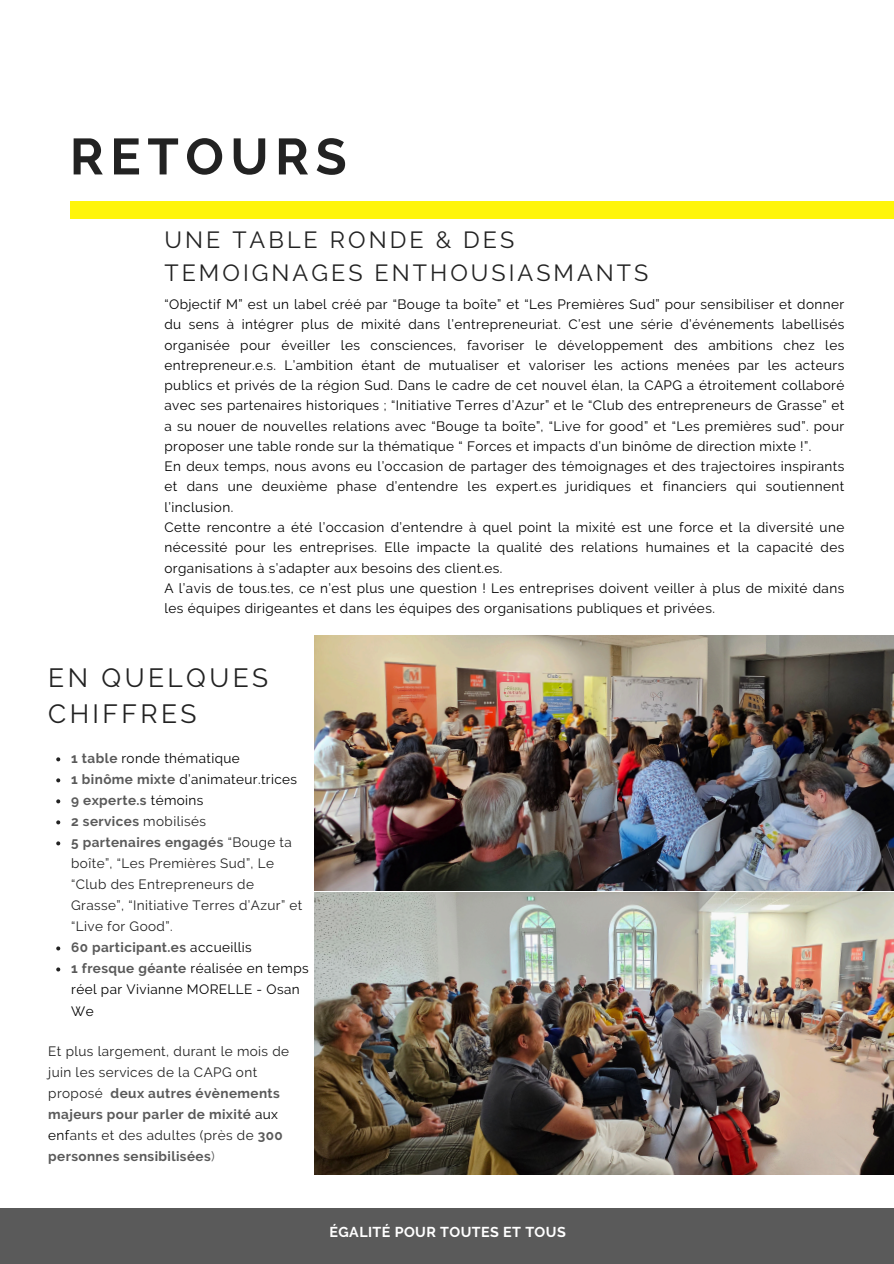
<style>
.page{position:relative;width:894px;height:1264px;background:#fff}
.page>*{position:absolute;margin:0;border:0;box-sizing:border-box;transform-origin:0 0}
.t1{font:700 50.7px "Raleway";letter-spacing:.13em;color:#222}
.t2{font:26.25px/36px "Raleway";letter-spacing:.13em;color:#222}
.t3{font:23.25px/32.7px "Raleway";letter-spacing:.13em;color:#222}
.t4{font:700 14.25px "Raleway";letter-spacing:.03em;color:#fff}
.t5{font:13.5px/20.2px "Raleway";letter-spacing:.03em;color:#000;text-align:justify}
.t6{font:700 13.5px/21px "Raleway";letter-spacing:.03em;color:#5a5a5a}
.t7{font:13.5px/21px "Raleway";letter-spacing:.03em;color:#222}
.s1{font-weight:700;color:#5a5a5a}
.s2{font-weight:400;color:#000}
.s3{font-weight:400;color:#222}
.s4{font-weight:400}
</style>
<div class="page">
<div style="left:70px;top:202px;width:823px;height:17px;background:#fff50a"></div>
<div style="left:0;top:1208px;width:893px;height:55px;background:#5a5a5a"></div>
<img style="left:315px;top:892px;width:578px;height:282px">
<img style="left:315px;top:636px;width:578px;height:254px">
<svg style="left:56px;top:757px;width:4px;height:4px"></svg>
<svg style="left:56px;top:778px;width:4px;height:4px"></svg>
<svg style="left:56px;top:799px;width:4px;height:4px"></svg>
<svg style="left:56px;top:820px;width:4px;height:4px"></svg>
<svg style="left:56px;top:841px;width:4px;height:4px"></svg>
<svg style="left:56px;top:946px;width:4px;height:4px"></svg>
<svg style="left:56px;top:967px;width:4px;height:4px"></svg>
<h3 class="t1" style="left:70px;top:127px;width:278px">RETOURS</h3>
<h4 class="t3" style="left:164px;top:224px;width:485px">UNE TABLE RONDE &amp; DES<br>TEMOIGNAGES ENTHOUSIASMANTS</h4>
<p class="t5" style="left:164px;top:294px;width:681px">“Objectif M” est un label créé par “Bouge ta boîte” et “Les Premières Sud” pour sensibiliser et donner du sens à intégrer plus de mixité dans l’entrepreneuriat. C’est une série d’événements labellisés organisée pour éveiller les consciences, favoriser le développement des ambitions chez les entrepreneur.e.s. L’ambition étant de mutualiser et valoriser les actions menées par les acteurs publics et privés de la région Sud. Dans le cadre de cet nouvel élan, la CAPG a étroitement collaboré avec ses partenaires historiques ; “Initiative Terres d’Azur” et le “Club des entrepreneurs de Grasse” et a su nouer de nouvelles relations avec “Bouge ta boîte”, “Live for good” et “Les premières sud”. pour proposer une table ronde sur la thématique “ Forces et impacts d’un binôme de direction mixte !”.</p>
<p class="t5" style="left:164px;top:456px;width:681px">En deux temps, nous avons eu l’occasion de partager des témoignages et des trajectoires inspirants et dans une deuxième phase d’entendre les expert.es juridiques et financiers qui soutiennent l’inclusion.</p>
<p class="t5" style="left:164px;top:517px;width:681px">Cette rencontre a été l’occasion d’entendre à quel point la mixité est une force et la diversité une nécessité pour les entreprises. Elle impacte la qualité des relations humaines et la capacité des organisations à s’adapter aux besoins des client.es.</p>
<p class="t5" style="left:164px;top:578px;width:681px">A l’avis de tous.tes, ce n’est plus une question ! Les entreprises doivent veiller à plus de mixité dans les équipes dirigeantes et dans les équipes des organisations publiques et privées.</p>
<p class="t2" style="left:48px;top:659px;width:221px">EN QUELQUES<br>CHIFFRES</p>
<p class="t5" style="left:71px;top:748px;width:170px"><span class="s1">1 table</span> ronde thématique</p>
<p class="t5" style="left:71px;top:769px;width:227px"><span class="s1">1 binôme mixte</span> d’animateur.trices</p>
<p class="t6" style="left:71px;top:790px;width:134px">9 experte.s <span class="s2">témoins</span></p>
<p class="t6" style="left:71px;top:811px;width:136px">2 services <span class="s3">mobilisés</span></p>
<h2 class="t7" style="left:71px;top:832px;width:232px"><span class="s1">5 partenaires engagés</span> “Bouge ta boîte”, “Les Premières Sud”, Le “Club des Entrepreneurs de<br>Grasse”, “Initiative Terres d’Azur” et “Live for Good”.</h2>
<p class="t6" style="left:71px;top:937px;width:182px">60 participant.es <span class="s2">accueillis</span></p>
<p class="t5" style="left:71px;top:958px;width:239px"><span class="s1">1 fresque géante</span> réalisée en temps</p>
<p class="t5" style="left:71px;top:979px;width:230px;line-height:21px">réel par Vivianne MORELLE - Osan<br>We</p>
<p class="t7" style="left:48px;top:1040px;width:242px">Et plus largement, durant le mois de</p>
<p class="t6" style="left:48px;top:1061px;width:236px"><span class="s3">juin les services de la CAPG ont proposé</span> deux autres évènements majeurs pour parler de mixité <span class="s2">aux enf</span><span class="s3">ants et des adultes (près de</span> 300 personnes sensibilisées<span class="s4">)</span></p>
<p class="t4" style="left:329px;top:1223px;width:238px">ÉGALITÉ POUR TOUTES ET TOUS</p>
</div>
